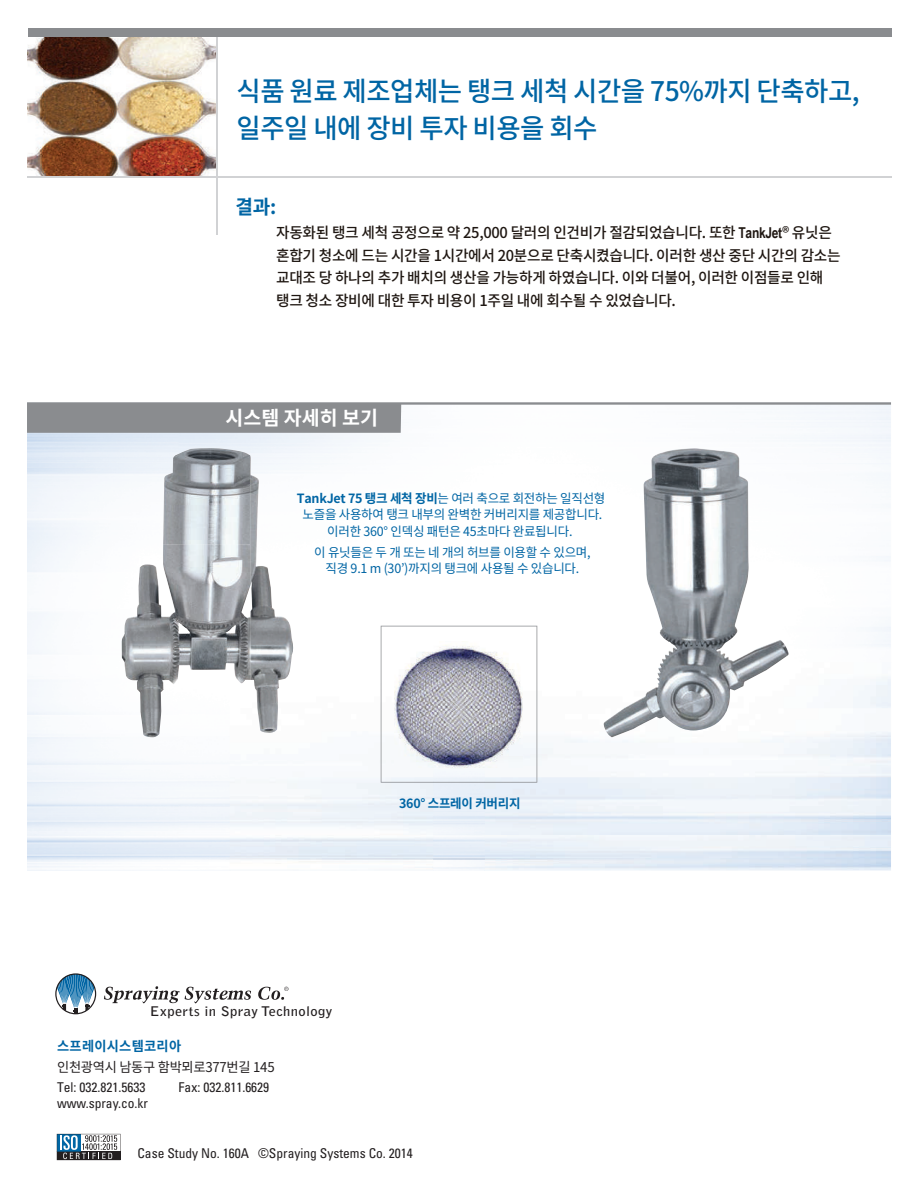
<style>
.page{position:relative;width:918px;height:1188px;background:#fff}
.page>*{position:absolute;margin:0;border:0;box-sizing:border-box;transform-origin:0 0}
.t1{font:500 27px/37.5px "Noto Sans CJ Kkr";letter-spacing:-.02em;color:#0065a4}
.t2{font:700 19.5px "Noto Sans CJ Kkr";color:#fff}
.t3{font:700 19.5px "Noto Sans CJ Kkr";color:#0065a4}
.t4{font:500 15px/22.5px "Noto Sans CJ Kkr";letter-spacing:-.02em;color:#1f1712}
.t5{font:condensed 13.5px "Univers LT Std";color:#231f20}
.t6{font:13.5px "Noto Sans CJ Kkr";letter-spacing:-.02em;color:#231f20}
.t7{font:700 13.5px "Noto Sans CJ Kkr";letter-spacing:.02em;color:#0065a4}
.t8{font:700 13.2px "Bell Gothic Std";letter-spacing:.025em;color:#231f20;scale:1.1 1}
.t9{font:12.75px/16.5px "Noto Sans CJ Kkr";letter-spacing:-.02em;color:#0065a4;text-align:center}
.t10{font:700 12.75px "Noto Sans CJ Kkr";letter-spacing:-.02em;color:#0065a4}
.s1{font-family:"Arial Narrow";font-weight:700}
.s2{font-weight:700}
</style>
<div class="page">
<img style="left:250px;top:453px;width:641px;height:209px">
<img style="left:485px;top:662px;width:406px;height:209px">
<svg style="left:27px;top:402px;width:864px;height:31px"></svg>
<img style="left:27px;top:36px;width:189px;height:140px">
<hr style="left:216px;top:35px;width:2px;height:199px;background:#d1d2d4">
<hr style="left:27px;top:176px;width:864px;height:2px;background:#d1d2d4">
<div style="left:28px;top:28px;width:864px;height:8px;background:#8a8c8f"></div>
<img style="left:163px;top:448px;width:87px;height:96px">
<img style="left:250px;top:456px;width:43px;height:277px">
<img style="left:122px;top:544px;width:128px;height:145px">
<img style="left:137px;top:689px;width:27px;height:48px">
<img style="left:381px;top:626px;width:156px;height:157px">
<img style="left:605px;top:448px;width:89px;height:274px">
<svg style="left:55px;top:973px;width:41px;height:41px"></svg>
<svg style="left:104px;top:986px;width:147px;height:17px"></svg>
<svg style="left:258px;top:987px;width:31px;height:13px"></svg>
<svg style="left:57px;top:1134px;width:64px;height:26px"></svg>
<h1 class="t1" style="left:237px;top:73px;width:625px">식품 원료 제조업체는 탱크 세척 시간을 75%까지 단축하고, 일주일 내에 장비 투자 비용을 회수</h1>
<h2 class="t3" style="left:236px;top:195px;width:42px">결과:</h2>
<p class="t4" style="left:276px;top:222px;width:566px">자동화된 탱크 세척 공정으로 약 25,000 달러의 인건비가 절감되었습니다. 또한 <span class="s1">TankJet</span>® 유닛은 혼합기 청소에 드는 시간을 1시간에서 20분으로 단축시켰습니다. 이러한 생산 중단 시간의 감소는 교대조 당 하나의 추가 배치의 생산을 가능하게 하였습니다. 이와 더불어, 이러한 이점들로 인해 탱크 청소 장비에 대한 투자 비용이 1주일 내에 회수될 수 있었습니다.</p>
<h2 class="t2" style="left:226px;top:407px;width:154px">시스템 자세히 보기</h2>
<p class="t9" style="left:297px;top:490px;width:310px"><span class="s2">TankJet 75 탱크 세척 장비</span>는 여러 축으로 회전하는 일직선형 노즐을 사용하여 탱크 내부의 완벽한 커버리지를 제공합니다. 이러한 360° 인덱싱 패턴은 45초마다 완료됩니다.</p>
<p class="t9" style="left:314px;top:544px;width:278px">이 유닛들은 두 개 또는 네 개의 허브를 이용할 수 있으며, 직경 9.1 m (30’)까지의 탱크에 사용될 수 있습니다.</p>
<p class="t10" style="left:399px;top:796px;width:123px">360° 스프레이 커버리지</p>
<p class="t8" style="left:150px;top:1004px;width:167px">Experts in Spray Technology</p>
<p class="t7" style="left:57px;top:1038px;width:126px">스프레이시스템코리아</p>
<p class="t6" style="left:57px;top:1059px;width:219px">인천광역시 남동구 함박뫼로377번길 145</p>
<p class="t5" style="left:57px;top:1078px;width:90px">Tel: 032.821.5633</p>
<p class="t5" style="left:179px;top:1078px;width:92px">Fax: 032.811.6629</p>
<p class="t5" style="left:57px;top:1095px;width:92px">www.spray.co.kr</p>
<p class="t5" style="left:137px;top:1144px;width:277px">Case Study No. 160A ©Spraying Systems Co. 2014</p>
</div>
